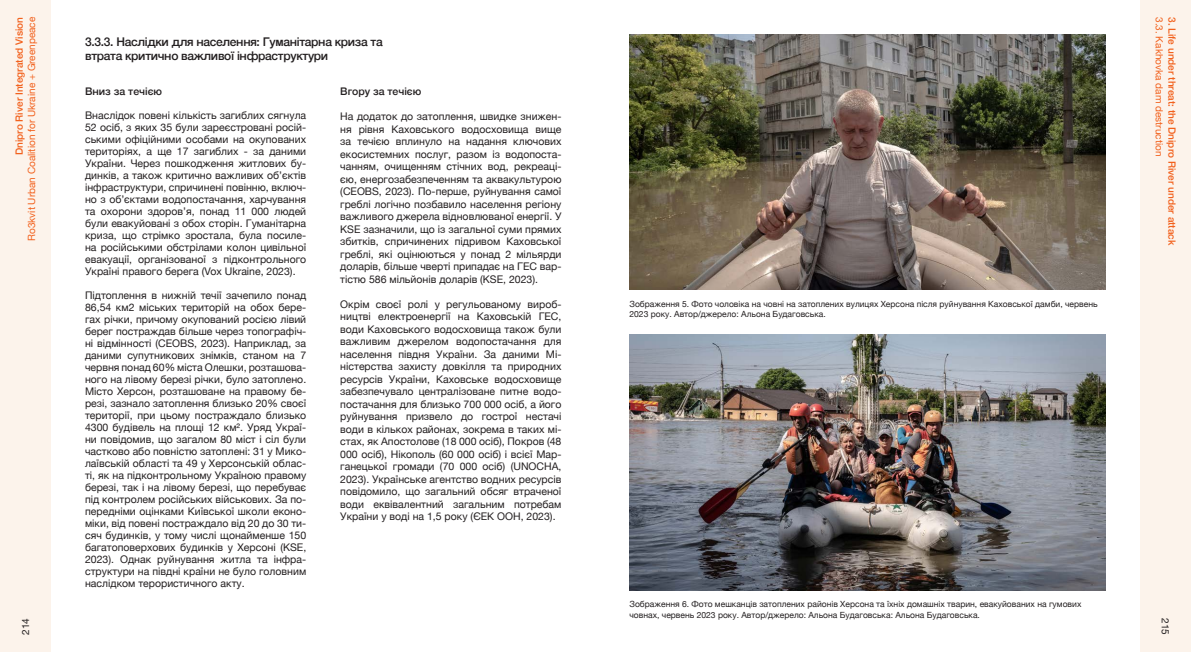
<style>
.page{position:relative;width:1191px;height:652px;background:#fff}
.page>*{position:absolute;margin:0;border:0;box-sizing:border-box;transform-origin:0 0}
.t1{font:500 12px/14px "Helvetica Neue";letter-spacing:-.025em;color:#231f20}
.t2{font:10.5px/12px "Helvetica Neue";color:#231f20;text-align:justify}
.t3{font:500 10.5px "Helvetica Neue";color:#231f20}
.t4{font:500 10px "Helvetica Neue";color:#f2611d}
.t5{font:10px "Helvetica Neue";color:#f2611d}
.t6{font:10px "Helvetica Neue";color:#231f20}
.t7{font:8.5px/10.5px "Helvetica Neue";color:#231f20}
</style>
<div class="page">
<div style="left:1140px;top:0;width:51px;height:652px;background:#fcf3eb"></div>
<div style="left:0;top:0;width:51px;height:652px;background:#fcf3eb"></div>
<img style="left:629px;top:34px;width:477px;height:256px">
<img style="left:629px;top:334px;width:477px;height:256px">
<p class="t4" style="left:13px;top:155px;width:140px;rotate:-90deg">Dnipro River Integrated Vision</p>
<p class="t5" style="left:26px;top:241px;width:225px;rotate:-90deg">Ro3kvit Urban Coalition for Ukraine + Greenpeace</p>
<p class="t1" style="left:85px;top:34px;width:299px">3.3.3. Наслідки для населення: Гуманітарна криза та втрата критично важливої інфраструктури</p>
<p class="t3" style="left:85px;top:85px;width:78px">Вниз за течією</p>
<p class="t2" style="left:85px;top:110px;width:223px">Внаслідок повені кількість загиблих сягнула 52 осіб, з яких 35 були зареєстровані росій&shy;ськими офіційними особами на окупованих територіях, а ще 17 загиблих - за даними України. Через пошкодження житлових бу&shy;динків, а також критично важливих об’єктів інфраструктури, спричинені повінню, включ&shy;но з об’єктами водопостачання, харчування та охорони здоров’я, понад 11 000 людей були евакуйовані з обох сторін. Гуманітарна криза, що стрімко зростала, була посиле&shy;на російськими обстрілами колон цивільної евакуації, організованої з підконтрольного Україні правого берега (Vox Ukraine, 2023).</p>
<p class="t2" style="left:85px;top:290px;width:223px">Підтоплення в нижній течії зачепило понад 86,54 км2 міських територій на обох бере&shy;гах річки, причому окупований росією лівий берег постраждав більше через топографіч&shy;ні відмінності (CEOBS, 2023). Наприклад, за даними супутникових знімків, станом на 7 червня понад 60% міста Олешки, розташова&shy;ного на лівому березі річки, було затоплено.<br>Місто Херсон, розташоване на правому бе&shy;резі, зазнало затоплення близько 20% своєї території, при цьому постраждало близько 4300 будівель на площі 12 км². Уряд Украї&shy;ни повідомив, що загалом 80 міст і сіл були частково або повністю затоплені: 31 у Мико&shy;лаївській області та 49 у Херсонській облас&shy;ті, як на підконтрольному Україною правому березі, так і на лівому березі, що перебуває під контролем російських військових. За по&shy;передніми оцінками Київської школи еконо&shy;міки, від повені постраждало від 20 до 30 ти&shy;сяч будинків, у тому числі щонайменше 150 багатоповерхових будинків у Херсоні (KSE, 2023). Однак руйнування житла та інфра&shy;структури на півдні країни не було головним наслідком терористичного акту.</p>
<p class="t3" style="left:340px;top:85px;width:82px">Вгору за течією</p>
<p class="t2" style="left:340px;top:111px;width:223px;line-height:12.5px">На додаток до затоплення, швидке знижен&shy;ня рівня Каховського водосховища вище за течією вплинуло на надання ключових екосистемних послуг, разом із водопоста&shy;чанням, очищенням стічних вод, рекреаці&shy;єю, енергозабезпеченням та аквакультурою (CEOBS, 2023). По-перше, руйнування самої греблі логічно позбавило населення регіону важливого джерела відновлюваної енергії. У KSE зазначили, що із загальної суми прямих збитків, спричинених підривом Каховської греблі, які оцінюються у понад 2 мільярди доларів, більше чверті припадає на ГЕС вар&shy;тістю 586 мільйонів доларів (KSE, 2023).</p>
<p class="t2" style="left:340px;top:298px;width:223px;line-height:12.5px">Окрім своєї ролі у регульованому вироб&shy;ництві електроенергії на Каховській ГЕС, води Каховського водосховища також були важливим джерелом водопостачання для населення півдня України. За даними Мі&shy;ністерства захисту довкілля та природних ресурсів України, Каховське водосховище забезпечувало централізоване питне водо&shy;постачання для близько 700 000 осіб, а його руйнування призвело до гострої нестачі води в кількох районах, зокрема в таких мі&shy;стах, як Апостолове (18 000 осіб), Покров (48<br>000 осіб), Нікополь (60 000 осіб) і всієї Мар&shy;ганецької громади (70 000 осіб) (UNOCHA, 2023). Українське агентство водних ресурсів повідомило, що загальний обсяг втраченої води еквівалентний загальним потребам України у воді на 1,5 року (ЄЕК ООН, 2023).</p>
<p class="t7" style="left:629px;top:299px;width:469px">Зображення 5. Фото чоловіка на човні на затоплених вулицях Херсона після руйнування Каховської дамби, червень<br>2023 року. Автор/джерело: Альона Будаговська.</p>
<p class="t5" style="left:1165px;top:17px;width:141px;rotate:90deg">3.3. Kakhovka dam destruction</p>
<p class="t4" style="left:1178px;top:17px;width:230px;rotate:90deg">3. Life under threat: the Dnipro River under attack</p>
<p class="t7" style="left:629px;top:599px;width:453px">Зображення 6. Фото мешканців затоплених районів Херсона та їхніх домашніх тварин, евакуйованих на гумових човнах, червень 2023 року. Автор/джерело: Альона Будаговська: Альона Будаговська.</p>
<p class="t6" style="left:18px;top:635px;width:18px;rotate:-90deg">214</p>
<p class="t6" style="left:1172px;top:618px;width:18px;rotate:90deg">215</p>
</div>
